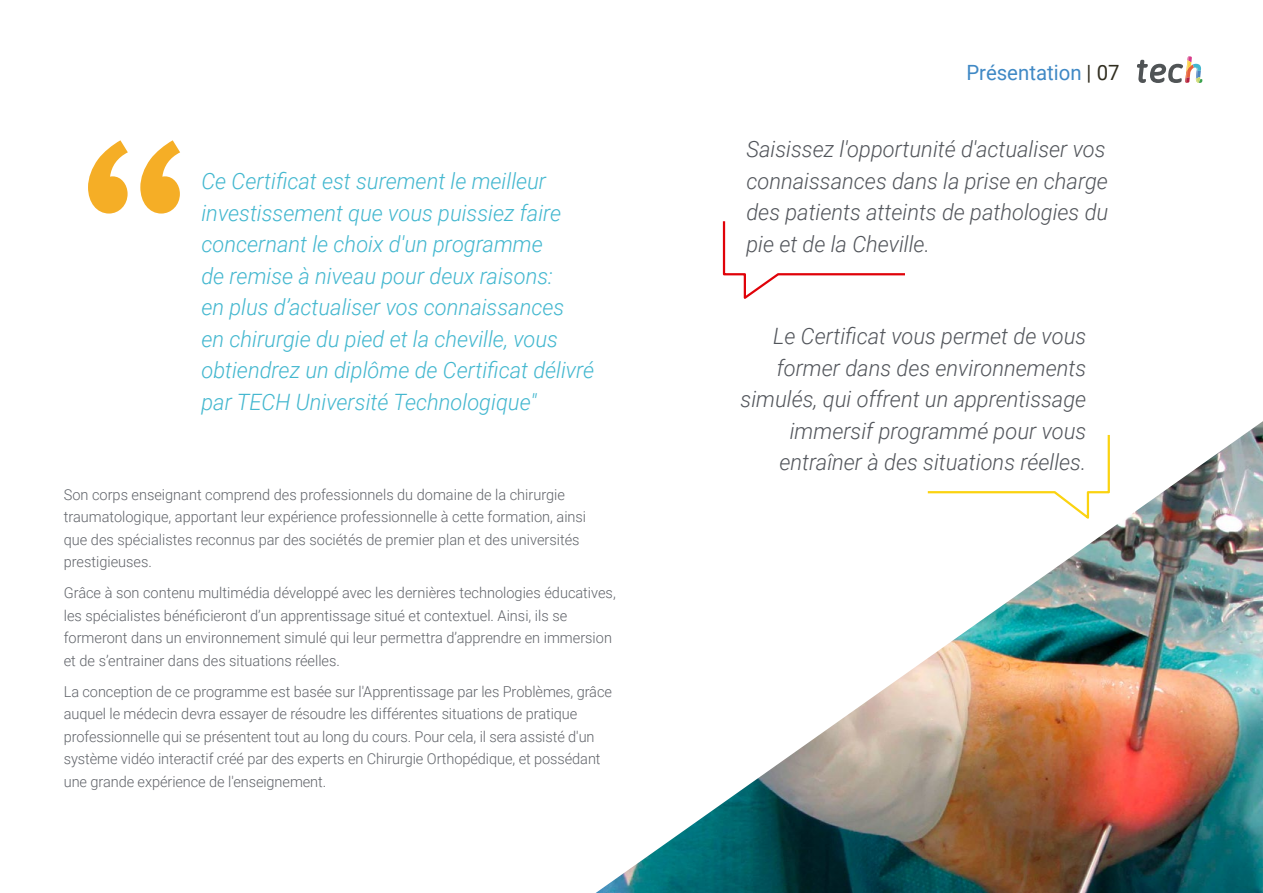
<style>
.page{position:relative;width:1263px;height:893px;background:#fff}
.page>*{position:absolute;margin:0;border:0;box-sizing:border-box;transform-origin:0 0}
.t1{font:italic 300 22.5px/31.5px "Roboto";color:#43b7cf}
.t2{font:italic 300 22.5px/31.5px "Roboto";color:#52555b;text-align:right}
.t3{font:21px "Roboto";color:#4089c5}
.t4{font:300 15px/22.5px "Roboto";color:#61646a}
.s1{color:#312e20}
</style>
<div class="page">
<svg style="left:88px;top:140px;width:92px;height:74px"></svg>
<img style="left:596px;top:421px;width:667px;height:472px">
<svg style="left:722px;top:221px;width:183px;height:78px"></svg>
<svg style="left:1137px;top:56px;width:65px;height:27px"></svg>
<p class="t1" style="left:201px;top:164px;width:394px">Ce Certificat est surement le meilleur investissement que vous puissiez faire concernant le choix d'un programme<br>de remise à niveau pour deux raisons:<br>en plus d’actualiser vos connaissances<br>en chirurgie du pied et la cheville, vous obtiendrez un diplôme de Certificat délivré par TECH Université Technologique"</p>
<p class="t4" style="left:64px;top:482px;width:524px">Son corps enseignant comprend des professionnels du domaine de la chirurgie traumatologique, apportant leur expérience professionnelle à cette formation, ainsi que des spécialistes reconnus par des sociétés de premier plan et des universités prestigieuses.</p>
<p class="t4" style="left:64px;top:581px;width:553px">Grâce à son contenu multimédia développé avec les dernières technologies éducatives, les spécialistes bénéficieront d’un apprentissage situé et contextuel. Ainsi, ils se formeront dans un environnement simulé qui leur permettra d’apprendre en immersion et de s’entrainer dans des situations réelles.</p>
<p class="t4" style="left:64px;top:679px;width:550px">La conception de ce programme est basée sur l'Apprentissage par les Problèmes, grâce auquel le médecin devra essayer de résoudre les différentes situations de pratique professionnelle qui se présentent tout au long du cours. Pour cela, il sera assisté d'un système vidéo interactif créé par des experts en Chirurgie Orthopédique, et possédant une grande expérience de l'enseignement.</p>
<h2 class="t3" style="left:966px;top:57px;width:155px">Présentation <span class="s1">| 07</span></h2>
<h1 class="t2" style="left:746px;top:133px;width:363px;text-align:left">Saisissez l'opportunité d'actualiser vos connaissances dans la prise en charge des patients atteints de pathologies du pie et de la Cheville.</h1>
<h1 class="t2" style="left:740px;top:319px;width:347px">Le Certificat vous permet de vous former dans des environnements simulés, qui offrent un apprentissage immersif programmé pour vous entraîner à des situations réelles.</h1>
</div>
